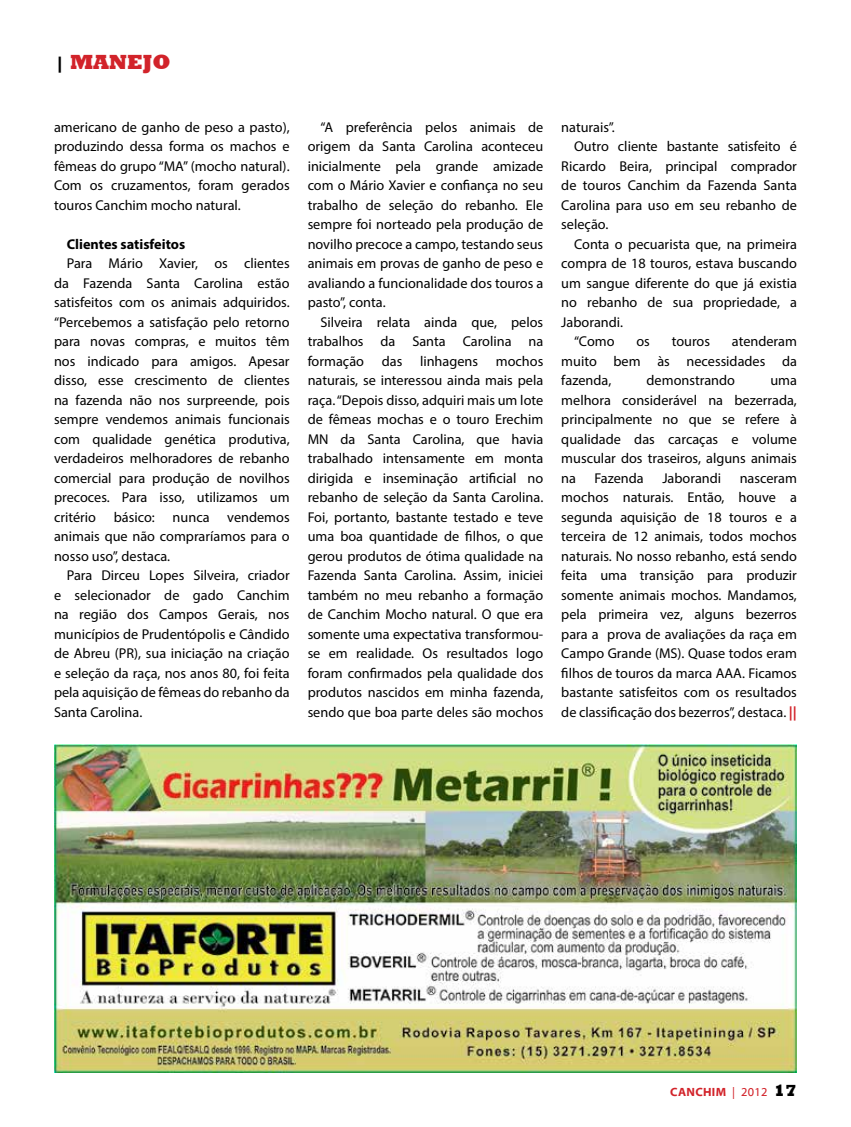
<style>
.page{position:relative;width:851px;height:1127px;background:#fff}
.page>*{position:absolute;margin:0;border:0;box-sizing:border-box;transform-origin:0 0}
.t1{font:800 21px "Rockwell";color:#d2232a}
.t2{font:14.25px/19.5px "Myriad Pro";color:#000;text-align:justify}
.t3{font:700 14.25px "Myriad Pro";color:#000}
.t4{font:700 12px "Myriad Web Pro";letter-spacing:.025em;color:#d2232a}
.s1{font-size:18px;color:#000}
.s2{font-weight:700;color:#d2232a}
.s3{font-weight:400}
.s4{font-family:"Rockwell";font-weight:800;font-size:16.5px;color:#000}
</style>
<div class="page">
<img style="left:54px;top:744px;width:742px;height:328px">
<h1 class="t1" style="left:54px;top:49px;width:118px"><span class="s1">|</span> MANEJO</h1>
<p class="t2" style="left:54px;top:117px;width:237px">americano de ganho de peso a pasto), produzindo dessa forma os machos e fêmeas do grupo “MA” (mocho natural).<br>Com os cruzamentos, foram gerados touros Canchim mocho natural.</p>
<p class="t3" style="left:67px;top:235px;width:120px">Clientes satisfeitos</p>
<p class="t2" style="left:54px;top:254px;width:237px;text-indent:13px">Para Mário Xavier, os clientes da Fazenda Santa Carolina estão satisfeitos com os animais adquiridos. “Percebemos a satisfação pelo retorno para novas compras, e muitos têm nos indicado para amigos. Apesar disso, esse crescimento de clientes na fazenda não nos surpreende, pois sempre vendemos animais funcionais com qualidade genética produtiva, verdadeiros melhoradores de rebanho comercial para produção de novilhos precoces. Para isso, utilizamos um critério básico: nunca vendemos animais que não compraríamos para o nosso uso”, destaca.</p>
<p class="t2" style="left:54px;top:565px;width:237px;text-indent:13px">Para Dirceu Lopes Silveira, criador e selecionador de gado Canchim na região dos Campos Gerais, nos municípios de Prudentópolis e Cândido de Abreu (PR), sua iniciação na criação e seleção da raça, nos anos 80, foi feita pela aquisição de fêmeas do rebanho da Santa Carolina.</p>
<p class="t2" style="left:307px;top:117px;width:237px;text-indent:13px">“A preferência pelos animais de origem da Santa Carolina aconteceu inicialmente pela grande amizade com o Mário Xavier e confiança no seu trabalho de seleção do rebanho. Ele sempre foi norteado pela produção de novilho precoce a campo, testando seus animais em provas de ganho de peso e avaliando a funcionalidade dos touros a pasto”, conta.</p>
<p class="t2" style="left:307px;top:312px;width:237px;text-indent:13px">Silveira relata ainda que, pelos trabalhos da Santa Carolina na formação das linhagens mochos naturais, se interessou ainda mais pela raça. “Depois disso, adquiri mais um lote de fêmeas mochas e o touro Erechim MN da Santa Carolina, que havia trabalhado intensamente em monta dirigida e inseminação artificial no rebanho de seleção da Santa Carolina.<br>Foi, portanto, bastante testado e teve uma boa quantidade de filhos, o que gerou produtos de ótima qualidade na Fazenda Santa Carolina. Assim, iniciei também no meu rebanho a formação de Canchim Mocho natural. O que era somente uma expectativa transformou&shy;se em realidade. Os resultados logo foram confirmados pela qualidade dos produtos nascidos em minha fazenda, sendo que boa parte deles são mochos</p>
<p class="t2" style="left:561px;top:117px;width:55px">naturais”.</p>
<p class="t2" style="left:574px;top:137px;width:224px">Outro cliente bastante satisfeito é</p>
<p class="t2" style="left:561px;top:156px;width:237px">Ricardo Beira, principal comprador</p>
<p class="t2" style="left:561px;top:176px;width:237px">de touros Canchim da Fazenda Santa</p>
<p class="t2" style="left:561px;top:195px;width:237px">Carolina para uso em seu rebanho de</p>
<p class="t2" style="left:561px;top:215px;width:48px">seleção.</p>
<p class="t2" style="left:574px;top:234px;width:224px">Conta o pecuarista que, na primeira</p>
<p class="t2" style="left:561px;top:254px;width:237px">compra de 18 touros, estava buscando</p>
<p class="t2" style="left:561px;top:273px;width:237px">um sangue diferente do que já existia</p>
<p class="t2" style="left:561px;top:293px;width:237px">no rebanho de sua propriedade, a</p>
<p class="t2" style="left:561px;top:312px;width:63px">Jaborandi.</p>
<p class="t2" style="left:574px;top:332px;width:42px">“Como</p>
<p class="t2" style="left:636px;top:332px;width:15px">os</p>
<p class="t2" style="left:671px;top:332px;width:40px">touros</p>
<p class="t2" style="left:561px;top:332px;width:237px;text-indent:170px">atenderam muito bem às necessidades da fazenda,</p>
<p class="t2" style="left:646px;top:371px;width:90px">demonstrando</p>
<p class="t2" style="left:561px;top:371px;width:237px;text-indent:209px">uma melhora considerável na bezerrada, principalmente no que se refere à qualidade das carcaças e volume muscular dos traseiros, alguns animais na</p>
<p class="t2" style="left:594px;top:468px;width:51px">Fazenda</p>
<p class="t2" style="left:662px;top:468px;width:60px">Jaborandi</p>
<p class="t2" style="left:561px;top:468px;width:237px;text-indent:178px">nasceram mochos naturais. Então, houve a segunda aquisição de 18 touros e a terceira de 12 animais, todos mochos naturais. No nosso rebanho, está sendo feita uma transição para produzir somente animais mochos. Mandamos, pela primeira vez, alguns bezerros para a prova de avaliações da raça em Campo Grande (MS). Quase todos eram filhos de touros da marca AAA. Ficamos bastante satisfeitos com os resultados de classificação dos bezerros”, destaca. <span class="s2">||</span></p>
<p class="t4" style="left:670px;top:1085px;width:128px">CANCHIM <span class="s3">| 2012</span> <span class="s4">17</span></p>
</div>
